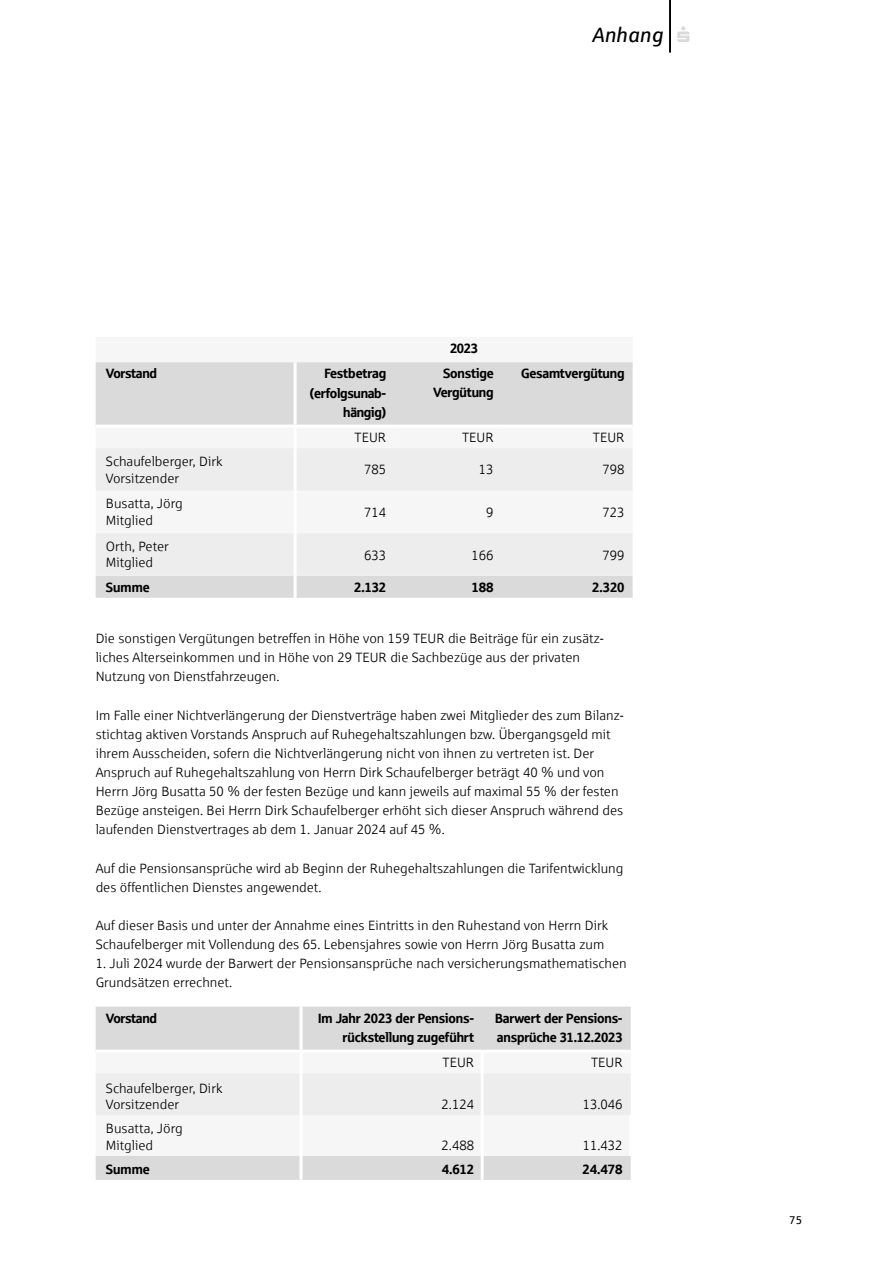
<style>
.page{position:relative;width:893px;height:1263px;background:#fff}
.page>*{position:absolute;margin:0;border:0;box-sizing:border-box;transform-origin:0 0}
.t1{font:italic 20.7px "Sparkasse Rg";color:#000}
.t2{font:13.5px/19.2px "Sparkasse Lt";color:#000}
.t3{font:13.5px/19.2px "Sparkasse Head";letter-spacing:-.01em;color:#000;text-align:right}
.t4{font:11.25px "Sparkasse Rg";color:#000}
.s1{color:#dadada}
</style>
<div class="page">
<hr style="left:669px;top:0;width:2px;height:52px;background:#000">
<svg style="left:96px;top:362px;width:537px;height:236px;background:#ddd"></svg>
<div style="left:394px;top:428px;width:239px;height:20px;background:#f6f6f6"></div>
<svg style="left:96px;top:448px;width:537px;height:128px;fill:#ededed"></svg>
<hr style="left:295px;top:425px;width:99px;height:3px;background:#fff">
<hr style="left:394px;top:425px;width:108px;height:3px;background:#fff">
<hr style="left:502px;top:425px;width:131px;height:3px;background:#fff">
<hr style="left:294px;top:362px;width:3px;height:63px;background:#fff">
<hr style="left:96px;top:425px;width:199px;height:3px;background:#fff">
<hr style="left:294px;top:428px;width:3px;height:20px;background:#fff">
<hr style="left:294px;top:491px;width:3px;height:42px;background:#fff">
<hr style="left:294px;top:533px;width:3px;height:43px;background:#fff">
<hr style="left:294px;top:448px;width:3px;height:43px;background:#fff">
<hr style="left:294px;top:576px;width:3px;height:22px;background:#fff">
<div style="left:96px;top:1006px;width:535px;height:174px;background:#dadada"></div>
<div style="left:96px;top:1053px;width:535px;height:103px;background:#f6f6f6"></div>
<div style="left:96px;top:1073px;width:535px;height:42px;background:#ededed"></div>
<hr style="left:300px;top:1006px;width:3px;height:44px;background:#fff">
<hr style="left:300px;top:1053px;width:3px;height:20px;background:#fff">
<hr style="left:300px;top:1073px;width:3px;height:42px;background:#fff">
<hr style="left:300px;top:1156px;width:3px;height:24px;background:#fff">
<hr style="left:300px;top:1115px;width:3px;height:41px;background:#fff">
<hr style="left:629px;top:1115px;width:3px;height:41px;background:#fff">
<hr style="left:481px;top:1053px;width:3px;height:20px;background:#fff">
<hr style="left:481px;top:1073px;width:3px;height:42px;background:#fff">
<hr style="left:481px;top:1115px;width:3px;height:41px;background:#fff">
<hr style="left:481px;top:1156px;width:3px;height:24px;background:#fff">
<hr style="left:96px;top:1050px;width:205px;height:3px;background:#fff">
<hr style="left:301px;top:1050px;width:181px;height:3px;background:#fff">
<hr style="left:482px;top:1050px;width:149px;height:3px;background:#fff">
<h1 class="t1" style="left:592px;top:22px;width:99px">Anhang <span class="s1">▲</span></h1>
<p class="t3" style="left:450px;top:338px;width:29px">2023</p>
<p class="t3" style="left:106px;top:364px;width:52px">Vorstand</p>
<p class="t3" style="left:310px;top:364px;width:78px">Festbetrag (erfolgsunab&shy;hängig)</p>
<p class="t3" style="left:433px;top:363px;width:62px">Sonstige<br>Vergütung</p>
<p class="t3" style="left:521px;top:363px;width:105px">Gesamtvergütung</p>
<p class="t2" style="left:355px;top:428px;width:33px">TEUR</p>
<p class="t2" style="left:462px;top:428px;width:33px">TEUR</p>
<p class="t2" style="left:593px;top:428px;width:33px">TEUR</p>
<p class="t2" style="left:106px;top:453px;width:118px;line-height:16.5px">Schaufelberger, Dirk<br>Vorsitzender</p>
<p class="t2" style="left:364px;top:460px;width:24px">785</p>
<p class="t2" style="left:479px;top:460px;width:16px">13</p>
<p class="t2" style="left:602px;top:460px;width:24px">798</p>
<p class="t2" style="left:106px;top:495px;width:78px;line-height:16.5px">Busatta, Jörg<br>Mitglied</p>
<p class="t2" style="left:364px;top:502px;width:24px">714</p>
<p class="t2" style="left:486px;top:502px;width:9px">9</p>
<p class="t2" style="left:602px;top:502px;width:24px">723</p>
<p class="t2" style="left:106px;top:537px;width:64px;line-height:16.5px">Orth, Peter<br>Mitglied</p>
<p class="t2" style="left:364px;top:545px;width:24px">633</p>
<p class="t2" style="left:472px;top:545px;width:24px">166</p>
<p class="t2" style="left:602px;top:545px;width:24px">799</p>
<p class="t3" style="left:106px;top:577px;width:45px">Summe</p>
<p class="t3" style="left:354px;top:577px;width:33px">2.132</p>
<p class="t3" style="left:472px;top:577px;width:23px">188</p>
<p class="t3" style="left:592px;top:577px;width:34px">2.320</p>
<p class="t2" style="left:96px;top:628px;width:510px">Die sonstigen Vergütungen betreffen in Höhe von 159 TEUR die Beiträge für ein zusätz&shy;liches Alterseinkommen und in Höhe von 29 TEUR die Sachbezüge aus der privaten<br>Nutzung von Dienstfahrzeugen.</p>
<p class="t2" style="left:96px;top:705px;width:530px">Im Falle einer Nichtverlängerung der Dienstverträge haben zwei Mitglieder des zum Bilanz&shy;stichtag aktiven Vorstands Anspruch auf Ruhegehaltszahlungen bzw. Übergangsgeld mit ihrem Ausscheiden, sofern die Nichtverlängerung nicht von ihnen zu vertreten ist. Der Anspruch auf Ruhegehaltszahlung von Herrn Dirk Schaufelberger beträgt 40 % und von Herrn Jörg Busatta 50 % der festen Bezüge und kann jeweils auf maximal 55 % der festen Bezüge ansteigen. Bei Herrn Dirk Schaufelberger erhöht sich dieser Anspruch während des laufenden Dienstvertrages ab dem 1. Januar 2024 auf 45 %.</p>
<p class="t2" style="left:96px;top:858px;width:529px">Auf die Pensionsansprüche wird ab Beginn der Ruhegehaltszahlungen die Tarifentwicklung des öffentlichen Dienstes angewendet.</p>
<p class="t2" style="left:96px;top:915px;width:514px">Auf dieser Basis und unter der Annahme eines Eintritts in den Ruhestand von Herrn Dirk<br>Schaufelberger mit Vollendung des 65. Lebensjahres sowie von Herrn Jörg Busatta zum</p>
<p class="t2" style="left:96px;top:954px;width:533px">1. Juli 2024 wurde der Barwert der Pensionsansprüche nach versicherungsmathematischen<br>Grundsätzen errechnet.</p>
<p class="t3" style="left:106px;top:1008px;width:52px">Vorstand</p>
<p class="t3" style="left:318px;top:1008px;width:157px">Im Jahr 2023 der Pensions&shy;rückstellung zugeführt</p>
<p class="t3" style="left:495px;top:1008px;width:129px;text-align:left">Barwert der Pensions&shy;ansprüche 31.12.2023</p>
<p class="t2" style="left:443px;top:1053px;width:33px">TEUR</p>
<p class="t2" style="left:591px;top:1053px;width:33px">TEUR</p>
<p class="t2" style="left:106px;top:1079px;width:118px;line-height:16.5px">Schaufelberger, Dirk<br>Vorsitzender</p>
<p class="t2" style="left:442px;top:1095px;width:34px">2.124</p>
<p class="t2" style="left:583px;top:1095px;width:41px">13.046</p>
<p class="t2" style="left:106px;top:1120px;width:78px;line-height:16.5px">Busatta, Jörg<br>Mitglied</p>
<p class="t2" style="left:442px;top:1135px;width:34px">2.488</p>
<p class="t2" style="left:583px;top:1135px;width:41px">11.432</p>
<p class="t3" style="left:106px;top:1159px;width:45px">Summe</p>
<p class="t3" style="left:442px;top:1159px;width:34px">4.612</p>
<p class="t3" style="left:582px;top:1159px;width:42px">24.478</p>
<p class="t4" style="left:789px;top:1213px;width:14px">75</p>
</div>
